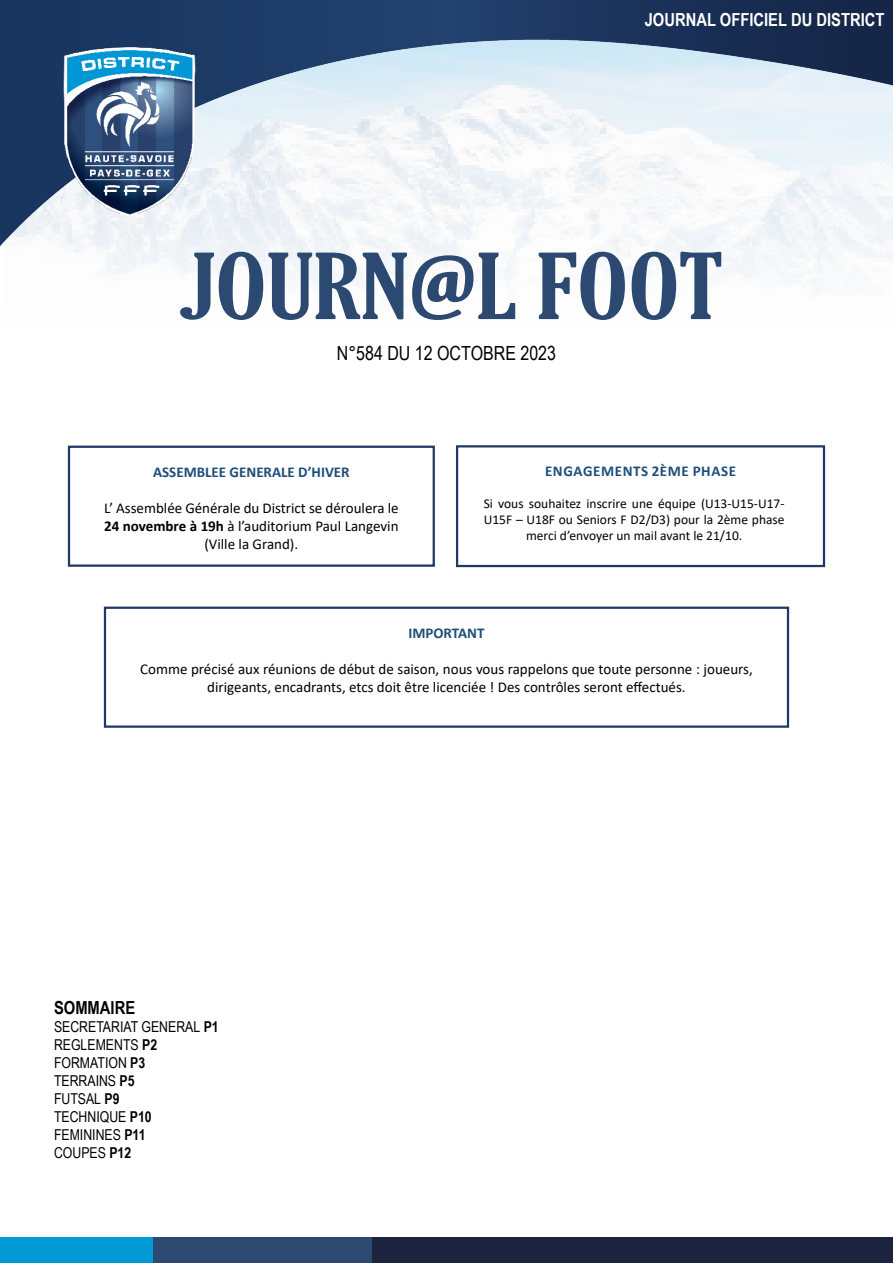
<style>
.page{position:relative;width:893px;height:1263px;background:#fff}
.page>*{position:absolute;margin:0;border:0;box-sizing:border-box;transform-origin:0 0}
.t1{font:87px "The Soul Of Vodka";color:#2c4972;scale:1.3 1}
.t2{font:19.5px "Arial Narrow";color:#000}
.t3{font:700 18px "Arial Narrow";color:#fff}
.t4{font:700 18px "Arial Narrow";color:#000}
.t5{font:15px/18px "Calibri";color:#000;text-align:center}
.t6{font:15px/18px "Arial Narrow";color:#000}
.t7{font:700 15px "Calibri";color:#1f4e79}
.t8{font:700 15px "Calibri";letter-spacing:.04em;color:#1f4e79}
.t9{font:13.5px/16.2px "Calibri";color:#000;text-align:center}
.s1{font-weight:700}
</style>
<div class="page">
<img style="left:0;top:0;width:893px;height:275px">
<img style="left:54px;top:46px;width:150px;height:172px">
<div style="left:0;top:1237px;width:893px;height:26px;background:#009ad6"></div>
<div style="left:153px;top:1237px;width:249px;height:26px;background:#2c4972"></div>
<div style="left:372px;top:1237px;width:521px;height:26px;background:#1c233f"></div>
<div style="left:68px;top:446px;width:367px;height:121px;border:2px solid #1f3864"></div>
<div style="left:456px;top:445px;width:369px;height:122px;border:2px solid #1f3864"></div>
<div style="left:104px;top:607px;width:685px;height:121px;border:2px solid #1f3864"></div>
<p class="t3" style="left:645px;top:6px;width:241px">JOURNAL OFFICIEL DU DISTRICT</p>
<h1 class="t1" style="left:179px;top:236px;width:419px">JOURN@L FOOT</h1>
<h2 class="t2" style="left:337px;top:338px;width:221px">N°584 DU 12 OCTOBRE 2023</h2>
<p class="t7" style="left:153px;top:461px;width:198px">ASSEMBLEE GENERALE D’HIVER</p>
<p class="t5" style="left:104px;top:499px;width:296px">L’ Assemblée Générale du District se déroulera le<br><span class="s1">24 novembre à 19h</span> à l’auditorium Paul Langevin (Ville la Grand).</p>
<p class="t8" style="left:545px;top:460px;width:192px">ENGAGEMENTS 2ÈME PHASE</p>
<p class="t9" style="left:484px;top:495px;width:302px">Si vous souhaitez inscrire une équipe (U13-U15-U17-<br>U15F – U18F ou Seniors F D2/D3) pour la 2ème phase merci d’envoyer un mail avant le 21/10.</p>
<p class="t7" style="left:408px;top:622px;width:78px">IMPORTANT</p>
<p class="t5" style="left:140px;top:660px;width:614px">Comme précisé aux réunions de début de saison, nous vous rappelons que toute personne : joueurs, dirigeants, encadrants, etcs doit être licenciée ! Des contrôles seront effectués.</p>
<p class="t4" style="left:54px;top:994px;width:83px">SOMMAIRE</p>
<p class="t6" style="left:54px;top:1017px;width:166px">SECRETARIAT GENERAL <span class="s1">P1<br></span>REGLEMENTS <span class="s1">P2<br></span>FORMATION <span class="s1">P3<br></span>TERRAINS <span class="s1">P5<br></span>FUTSAL <span class="s1">P9<br></span>TECHNIQUE <span class="s1">P10<br></span>FEMININES <span class="s1">P11<br></span>COUPES <span class="s1">P12</span></p>
</div>
